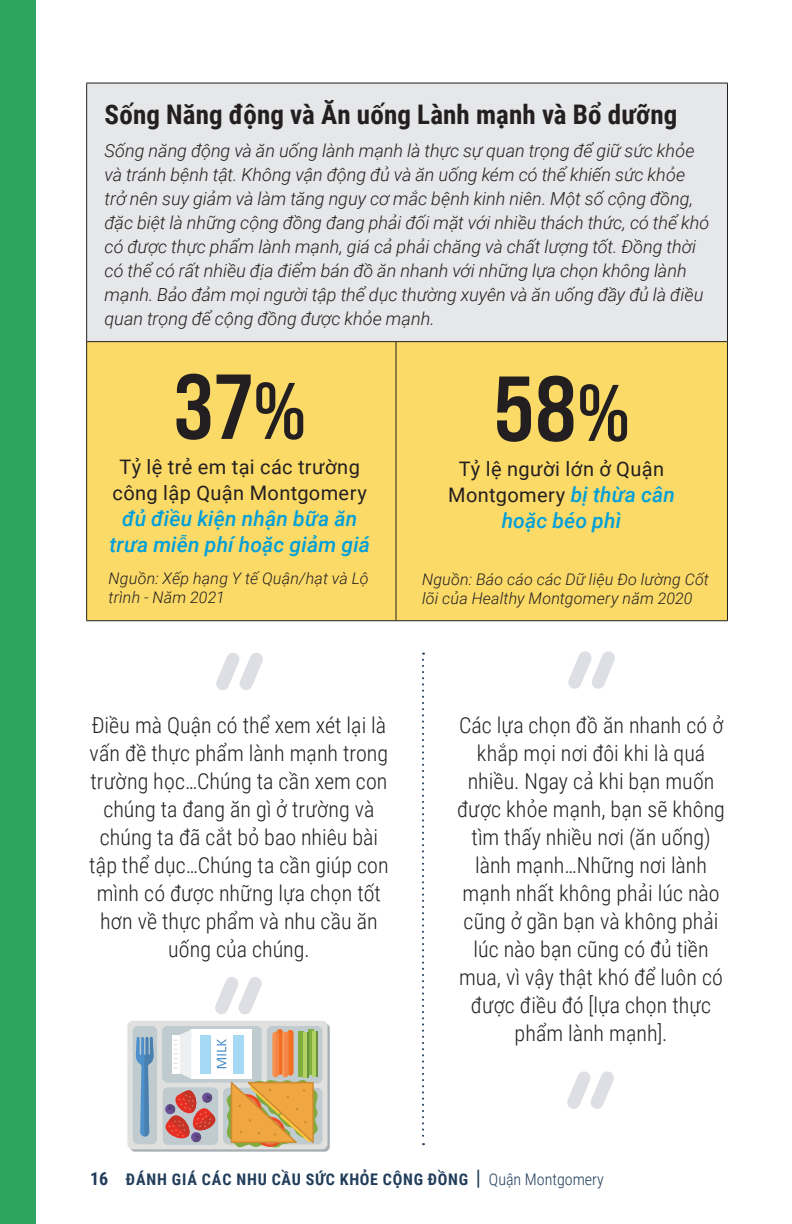
<style>
.page{position:relative;width:792px;height:1224px;background:#fff}
.page>*{position:absolute;margin:0;border:0;box-sizing:border-box;transform-origin:0 0}
.numbers{font:92px "Bebas Neue Pro Sm E Bd";color:#231f20}
.title{font:700 27px "Roboto Condensed";letter-spacing:.005em;color:#231f20}
.pullquote_STYL03{font:300 22px/28px "Roboto Condensed";letter-spacing:.005em;color:#231f20;text-align:center}
.Section_Headers{font:italic 500 21px/26px "Roboto";letter-spacing:.01em;color:#009fda;text-align:center}
.Section_Headers-2{font:20px/26px "Roboto";letter-spacing:.02em;color:#231f20;text-align:center}
.description_text{font:italic 300 18px/24px "Roboto";color:#231f20}
.Source{font:italic 300 16px/19px "Roboto";letter-spacing:.015em;color:#231f20}
.t1{font:700 16px "Roboto Condensed";letter-spacing:.055em;color:#213d5b}
.s1{font-size:80px}
.s2{font-weight:500;font-style:italic;font-size:21px;color:#009fda}
.s3{font-size:18px}
.s4{font-weight:400;font-size:21.2px}
.s5{font-weight:300}
</style>
<div class="page">
<div style="left:0;top:0;width:36px;height:1224px;background:#2fa460"></div>
<div style="left:87px;top:83px;width:640px;height:259px;background:#e6e7e9"></div>
<div style="left:87px;top:342px;width:640px;height:278px;background:#fcda68"></div>
<hr style="left:86px;top:83px;width:310px;height:1px;background:#231f20">
<hr style="left:86px;top:83px;width:1px;height:258px;background:#231f20">
<hr style="left:396px;top:83px;width:332px;height:1px;background:#231f20">
<hr style="left:727px;top:83px;width:1px;height:258px;background:#231f20">
<hr style="left:86px;top:341px;width:310px;height:1px;background:#231f20">
<hr style="left:86px;top:342px;width:1px;height:278px;background:#231f20">
<hr style="left:396px;top:341px;width:332px;height:1px;background:#231f20">
<hr style="left:396px;top:342px;width:1px;height:278px;background:#231f20">
<hr style="left:727px;top:342px;width:1px;height:278px;background:#231f20">
<hr style="left:86px;top:620px;width:310px;height:1px;background:#231f20">
<hr style="left:396px;top:620px;width:332px;height:1px;background:#231f20">
<svg style="left:216px;top:653px;width:47px;height:37px"></svg>
<svg style="left:568px;top:651px;width:47px;height:38px"></svg>
<svg style="left:567px;top:1071px;width:47px;height:38px"></svg>
<svg style="left:422px;top:653px;width:2px;height:492px"></svg>
<svg style="left:127px;top:977px;width:203px;height:175px"></svg>
<p class="title" style="left:105px;top:96px;width:574px">Sống Năng động và Ăn uống Lành mạnh và Bổ dưỡng</p>
<p class="description_text" style="left:105px;top:138px;width:606px">Sống năng động và ăn uống lành mạnh là thực sự quan trọng để giữ sức khỏe và tránh bệnh tật. Không vận động đủ và ăn uống kém có thể khiến sức khỏe trở nên suy giảm và làm tăng nguy cơ mắc bệnh kinh niên. Một số cộng đồng, đặc biệt là những cộng đồng đang phải đối mặt với nhiều thách thức, có thể khó có được thực phẩm lành mạnh, giá cả phải chăng và chất lượng tốt. Đồng thời có thể có rất nhiều địa điểm bán đồ ăn nhanh với những lựa chọn không lành mạnh. Bảo đảm mọi người tập thể dục thường xuyên và ăn uống đầy đủ là điều quan trọng để cộng đồng được khỏe mạnh.</p>
<p class="numbers" style="left:174px;top:352px;width:133px">37<span class="s1">%</span></p>
<p class="Section_Headers-2" style="left:113px;top:453px;width:256px">Tỷ lệ trẻ em tại các trường công lập Quận Montgomery</p>
<p class="Section_Headers" style="left:110px;top:505px;width:262px">đủ điều kiện nhận bữa ăn trưa miễn phí hoặc giảm giá</p>
<p class="numbers" style="left:494px;top:354px;width:137px">58<span class="s1">%</span></p>
<p class="Section_Headers-2" style="left:448px;top:455px;width:228px">Tỷ lệ người lớn ở Quận<br>Montgomery <span class="s2">bị thừa cân</span></p>
<p class="Section_Headers" style="left:502px;top:507px;width:121px">hoặc béo phì</p>
<p class="Source" style="left:109px;top:568px;width:262px">Nguồn: Xếp hạng Y tế Quận/hạt và Lộ trình - Năm 2021</p>
<p class="Source" style="left:422px;top:569px;width:289px">Nguồn: Báo cáo các Dữ liệu Đo lường Cốt lõi của Healthy Montgomery năm 2020</p>
<p class="pullquote_STYL03" style="left:89px;top:710px;width:301px">Điều mà Quận có thể xem xét lại là vấn đề thực phẩm lành mạnh trong trường học…Chúng ta cần xem con chúng ta đang ăn gì ở trường và chúng ta đã cắt bỏ bao nhiêu bài tập thể dục…Chúng ta cần giúp con mình có được những lựa chọn tốt hơn về thực phẩm và nhu cầu ăn uống của chúng.</p>
<p class="pullquote_STYL03" style="left:457px;top:710px;width:269px">Các lựa chọn đồ ăn nhanh có ở khắp mọi nơi đôi khi là quá nhiều. Ngay cả khi bạn muốn được khỏe mạnh, bạn sẽ không tìm thấy nhiều nơi (ăn uống) lành mạnh…Những nơi lành mạnh nhất không phải lúc nào cũng ở gần bạn và không phải lúc nào bạn cũng có đủ tiền mua, vì vậy thật khó để luôn có được điều đó [lựa chọn thực phẩm lành mạnh].</p>
<p class="t1" style="left:90px;top:1168px;width:515px"><span class="s3">16</span> ĐÁNH GIÁ CÁC NHU CẦU SỨC KHỎE CỘNG ĐỒNG <span class="s4">|</span> <span class="s5">Quận Montgomery</span></p>
</div>
